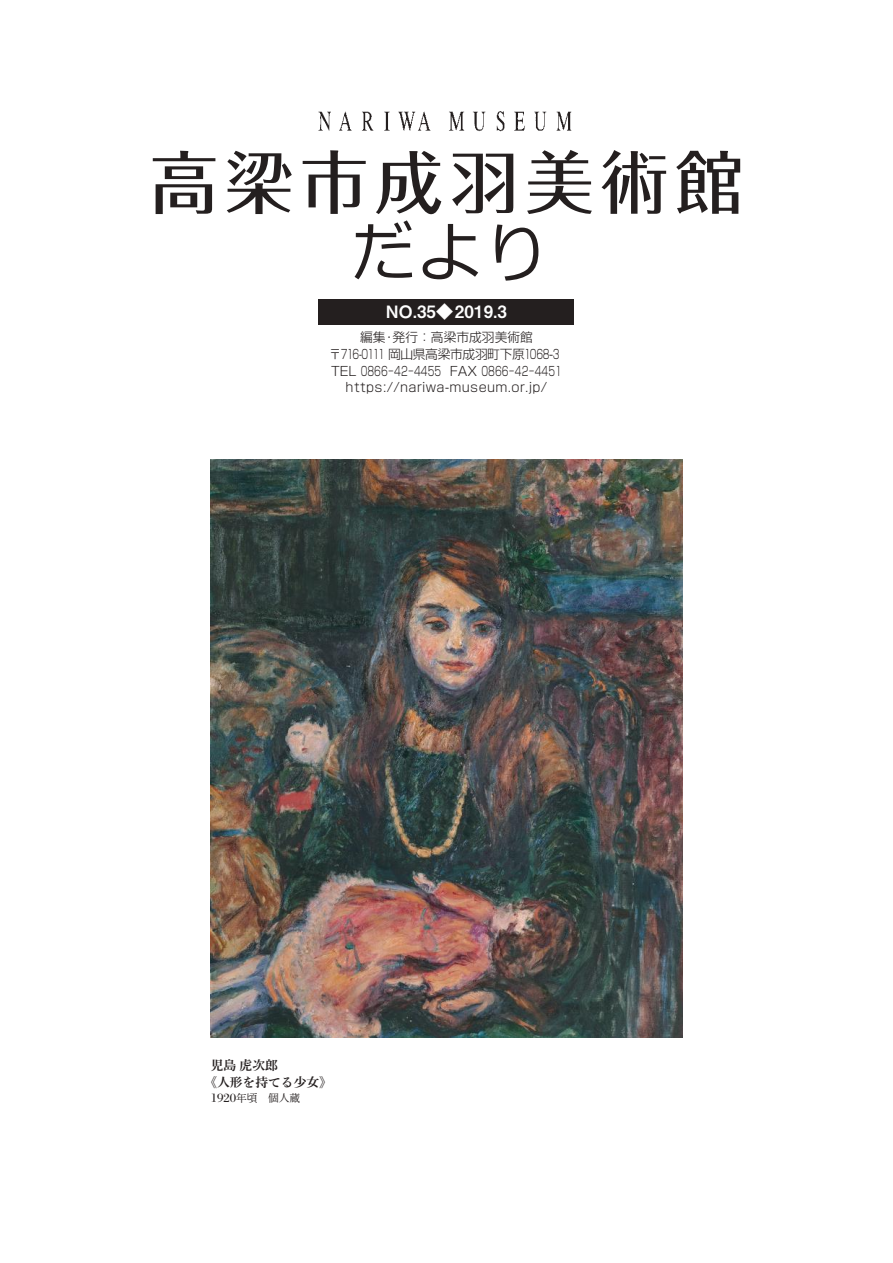
<style>
.page{position:relative;width:893px;height:1263px;background:#fff}
.page>*{position:absolute;margin:0;border:0;box-sizing:border-box;transform-origin:0 0}
.t1{font:16.95px "Midashi Go Pro MB31";color:#fff}
.t2{font:300 12.75px/15.9px "Shin Go Pro";letter-spacing:.03em;color:#241f1f}
.t3{font:300 12.75px "Shin Go Pro";color:#241f1f}
.t4{font:300 12.75px "Shin Go Pro";letter-spacing:-.04em;color:#241f1f}
.t5{font:12.75px/17px "Shuei Min Pro B";color:#241f1f}
.t6{font:12.75px "Bodoni";color:#241f1f}
.t7{font:10.65px "Shuei Min Pr 6 L";color:#241f1f}
</style>
<div class="page">
<img style="left:318px;top:111px;width:254px;height:21px">
<div style="left:319px;top:299px;width:255px;height:26px;background:#241f1f"></div>
<svg style="left:153px;top:151px;width:62px;height:63px"></svg>
<svg style="left:227px;top:151px;width:65px;height:63px"></svg>
<svg style="left:303px;top:150px;width:63px;height:64px"></svg>
<svg style="left:376px;top:151px;width:65px;height:63px"></svg>
<svg style="left:452px;top:154px;width:61px;height:59px"></svg>
<svg style="left:527px;top:150px;width:65px;height:64px"></svg>
<svg style="left:602px;top:150px;width:64px;height:64px"></svg>
<svg style="left:676px;top:151px;width:64px;height:63px"></svg>
<svg style="left:355px;top:220px;width:183px;height:61px"></svg>
<img style="left:211px;top:459px;width:471px;height:578px">
<h1 class="t1" style="left:386px;top:298px;width:123px">NO.35◆2019.3</h1>
<p class="t3" style="left:393px;top:327px;width:142px">発行：高梁市成羽美術館</p>
<p class="t3" style="left:360px;top:327px;width:27px">編集</p>
<p class="t4" style="left:329px;top:344px;width:232px">〒716-0111 岡山県高梁市成羽町下原1068-3</p>
<p class="t3" style="left:450px;top:361px;width:114px">FAX 0866−42−4451</p>
<p class="t3" style="left:383px;top:327px;width:14px">・</p>
<p class="t2" style="left:346px;top:362px;width:203px;text-indent:-15px">TEL 0866−42−4455 https://nariwa-museum.or j p. /</p>
<p class="t5" style="left:204px;top:1056px;width:129px;text-indent:6px">児島虎次郎<br>《人形を持てる少女《</p>
<p class="t7" style="left:236px;top:1088px;width:65px">年頃　個人蔵</p>
<p class="t6" style="left:211px;top:1091px;width:27px">1920</p>
</div>
